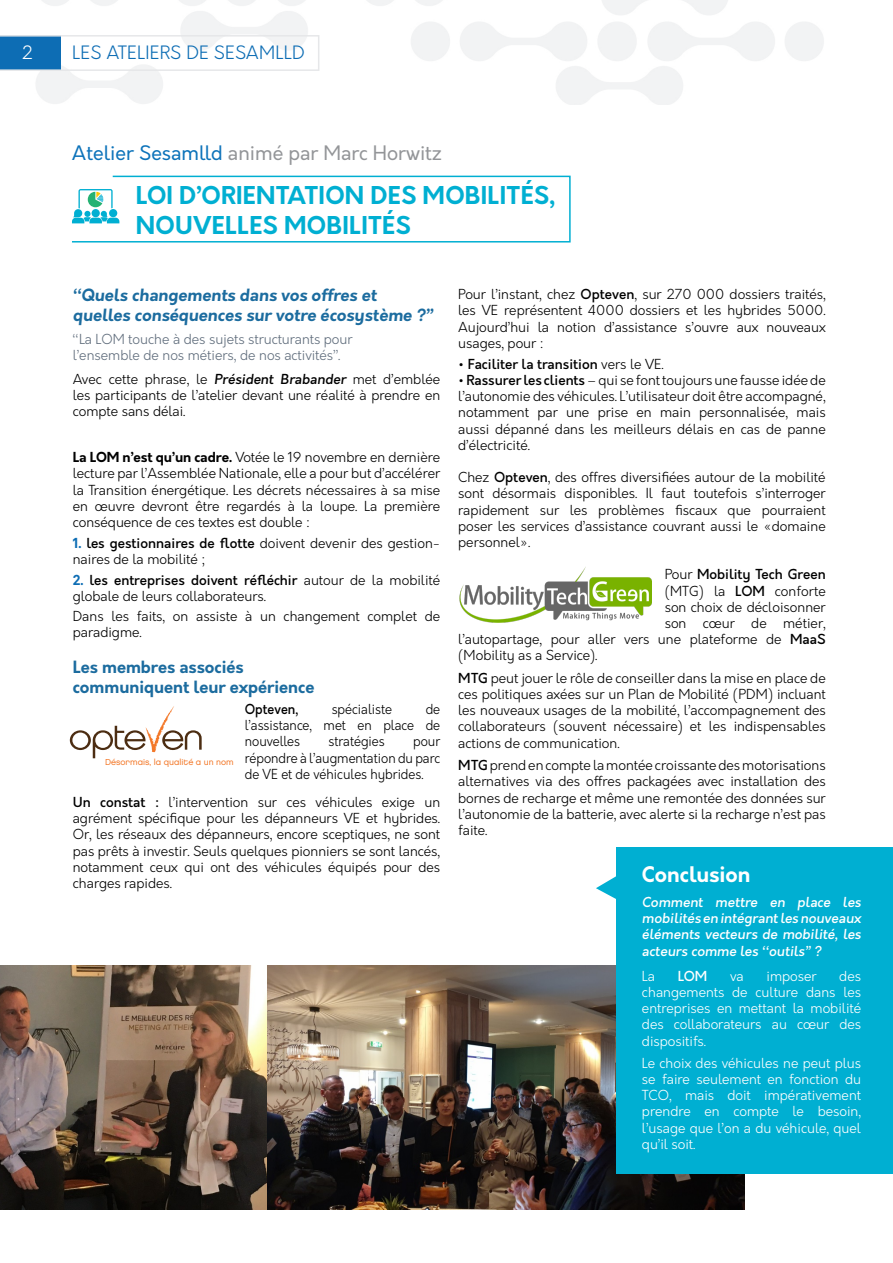
<style>
.page{position:relative;width:893px;height:1263px;background:#fff}
.page>*{position:absolute;margin:0;border:0;box-sizing:border-box;transform-origin:0 0}
.t1{font:700 24px/30px "Orkney";letter-spacing:.01em;color:#00afd2}
.t2{font:700 21px "Orkney";color:#fff}
.t3{font:19.5px "Orkney";color:#939598}
.t4{font:300 18px "Orkney";letter-spacing:.01em;color:#0d6db4}
.t5{font:300 18px "Orkney";color:#fff}
.t6{font:700 16.5px/19.8px "Orkney";color:#1c6c9f}
.t7{font:300 13.5px/16.2px "Orkney";color:#000;text-align:justify}
.t8{font:300 13.5px/16.2px "Orkney";color:#fff;text-align:justify}
.t9{font:300 13.5px/16.2px "Orkney";color:#000;text-align:justify;scale:.94 1}
.t10{font:500 13.5px/16.2px "Orkney";color:#fff;text-align:justify}
.t11{font:300 13.5px/16.2px "Orkney";color:#616e7d}
.t12{font:500 13.5px "Orkney";color:#000}
.t13{font:500 13.5px "Orkney";color:#000;scale:.94 1}
.t14{font:8.7px "Chalet London Nineteen Eighty";color:#f37829}
.s1{color:#0d73ba}
.s2{font-weight:500}
.s3{font-weight:700}
.s4{font-weight:700;color:#0d6db4}
.s5{font-weight:300}
</style>
<div class="page">
<img style="left:0;top:965px;width:268px;height:244px">
<img style="left:268px;top:965px;width:477px;height:244px">
<svg style="left:0;top:35px;width:319px;height:36px"></svg>
<svg style="left:72px;top:175px;width:499px;height:68px"></svg>
<div style="left:617px;top:847px;width:276px;height:326px;background:#00afd2"></div>
<svg style="left:596px;top:876px;width:21px;height:23px"></svg>
<img style="left:459px;top:567px;width:193px;height:55px">
<svg style="left:70px;top:706px;width:132px;height:52px"></svg>
<h3 class="t5" style="left:22px;top:41px;width:12px">2</h3>
<h3 class="t4" style="left:72px;top:41px;width:234px">LES ATELIERS DE SESAMLLD</h3>
<h3 class="t3" style="left:72px;top:140px;width:372px"><span class="s1">Atelier Sesamlld</span> animé par Marc Horwitz</h3>
<h1 class="t1" style="left:136px;top:180px;width:421px">LOI D’ORIENTATION DES MOBILITÉS,<br>NOUVELLES MOBILITÉS</h1>
<p class="t6" style="left:73px;top:286px;width:364px">‘‘Quels changements dans vos offres et quelles conséquences sur votre écosystème ?’’</p>
<p class="t11" style="left:73px;top:331px;width:281px">‘‘La LOM touche à des sujets structurants pour l’ensemble de nos métiers, de nos activités’’.</p>
<p class="t7" style="left:73px;top:371px;width:369px">Avec cette phrase, le <span class="s2">Président Brabander</span> met d’emblée les participants de l’atelier devant une réalité à prendre en compte sans délai.</p>
<p class="t7" style="left:73px;top:449px;width:369px"><span class="s3">La LOM n’est qu’un cadre.</span> Votée le 19 novembre en dernière lecture par l’Assemblée Nationale, elle a pour but d’accélérer la Transition énergétique. Les décrets nécessaires à sa mise en œuvre devront être regardés à la loupe. La première conséquence de ces textes est double :</p>
<p class="t7" style="left:73px;top:535px;width:369px"><span class="s4">1.</span> <span class="s2">les gestionnaires de flotte</span> doivent devenir des gestion&shy;naires de la mobilité ;</p>
<p class="t7" style="left:73px;top:572px;width:369px"><span class="s4">2.</span> <span class="s2">les entreprises doivent réfléchir</span> autour de la mobilité globale de leurs collaborateurs.</p>
<p class="t7" style="left:73px;top:608px;width:369px">Dans les faits, on assiste à un changement complet de paradigme.</p>
<p class="t6" style="left:73px;top:658px;width:243px">Les membres associés communiquent leur expérience</p>
<p class="t13" style="left:245px;top:700px;width:58px">Opteven,</p>
<p class="t9" style="left:332px;top:701px;width:66px">spécialiste</p>
<p class="t9" style="left:245px;top:701px;width:209px;text-indent:181px">de l’assistance, met en place de nouvelles</p>
<p class="t9" style="left:328px;top:733px;width:61px">stratégies</p>
<p class="t9" style="left:245px;top:733px;width:209px;text-indent:168px">pour répondre à l’augmentation du parc de VE et de véhicules hybrides.</p>
<p class="t7" style="left:73px;top:794px;width:369px"><span class="s2">Un constat :</span> l’intervention sur ces véhicules exige un agrément spécifique pour les dépanneurs VE et hybrides.<br>Or, les réseaux des dépanneurs, encore sceptiques, ne sont pas prêts à investir. Seuls quelques pionniers se sont lancés, notamment ceux qui ont des véhicules équipés pour des charges rapides.</p>
<p class="t14" style="left:105px;top:757px;width:130px">Désormais, la qualité a un nom</p>
<p class="t7" style="left:458px;top:286px;width:369px">Pour l’instant, chez <span class="s2">Opteven</span>, sur 270 000 dossiers traités, les VE représentent 4000 dossiers et les hybrides 5000.<br>Aujourd’hui la notion d’assistance s’ouvre aux nouveaux usages, pour :</p>
<p class="t12" style="left:458px;top:355px;width:207px"><span class="s5">•</span> Faciliter la transition <span class="s5">vers le VE.</span></p>
<p class="t7" style="left:458px;top:372px;width:369px">• <span class="s2">Rassurer les clients</span> – qui se font toujours une fausse idée de l’autonomie des véhicules. L’utilisateur doit être accompagné, notamment par une prise en main personnalisée, mais aussi dépanné dans les meilleurs délais en cas de panne d’électricité.</p>
<p class="t7" style="left:458px;top:469px;width:369px">Chez <span class="s2">Opteven</span>, des offres diversifiées autour de la mobilité sont désormais disponibles. Il faut toutefois s’interroger rapidement sur les problèmes fiscaux que pourraient poser les services d’assistance couvrant aussi le «domaine personnel».</p>
<p class="t12" style="left:665px;top:565px;width:163px"><span class="s5">Pour</span> Mobility Tech Green</p>
<p class="t7" style="left:665px;top:583px;width:163px">(MTG) la <span class="s2">LOM</span> conforte</p>
<p class="t7" style="left:665px;top:599px;width:163px">son choix de décloisonner</p>
<p class="t7" style="left:665px;top:615px;width:163px">son cœur de métier,</p>
<p class="t7" style="left:458px;top:631px;width:369px">l’autopartage, pour aller vers une plateforme de <span class="s2">MaaS</span></p>
<p class="t7" style="left:458px;top:648px;width:141px">(Mobility as a Service).</p>
<p class="t7" style="left:458px;top:670px;width:369px"><span class="s2">MTG</span> peut jouer le rôle de conseiller dans la mise en place de ces politiques axées sur un Plan de Mobilité (PDM) incluant les nouveaux usages de la mobilité, l’accompagnement des collaborateurs (souvent nécessaire) et les indispensables actions de communication.</p>
<p class="t7" style="left:458px;top:757px;width:369px"><span class="s2">MTG</span> prend en compte la montée croissante des motorisations alternatives via des offres packagées avec installation des bornes de recharge et même une remontée des données sur l’autonomie de la batterie, avec alerte si la recharge n’est pas faite.</p>
<h2 class="t2" style="left:642px;top:860px;width:110px">Conclusion</h2>
<p class="t10" style="left:642px;top:894px;width:223px">Comment mettre en place les mobilités en intégrant les nouveaux éléments vecteurs de mobilité, les acteurs comme les ‘‘outils’’ ?</p>
<p class="t8" style="left:642px;top:968px;width:14px">La</p>
<p class="t10" style="left:678px;top:968px;width:31px">LOM</p>
<p class="t8" style="left:730px;top:968px;width:15px">va</p>
<p class="t8" style="left:766px;top:968px;width:52px">imposer</p>
<p class="t8" style="left:642px;top:968px;width:221px;text-indent:197px">des changements de culture dans les entreprises en mettant la mobilité des collaborateurs au cœur des dispositifs.</p>
<p class="t8" style="left:642px;top:1055px;width:221px">Le choix des véhicules ne peut plus se faire seulement en fonction du TCO, mais doit impérativement prendre en compte le besoin, l’usage que l’on a du véhicule, quel qu’il soit.</p>
</div>
